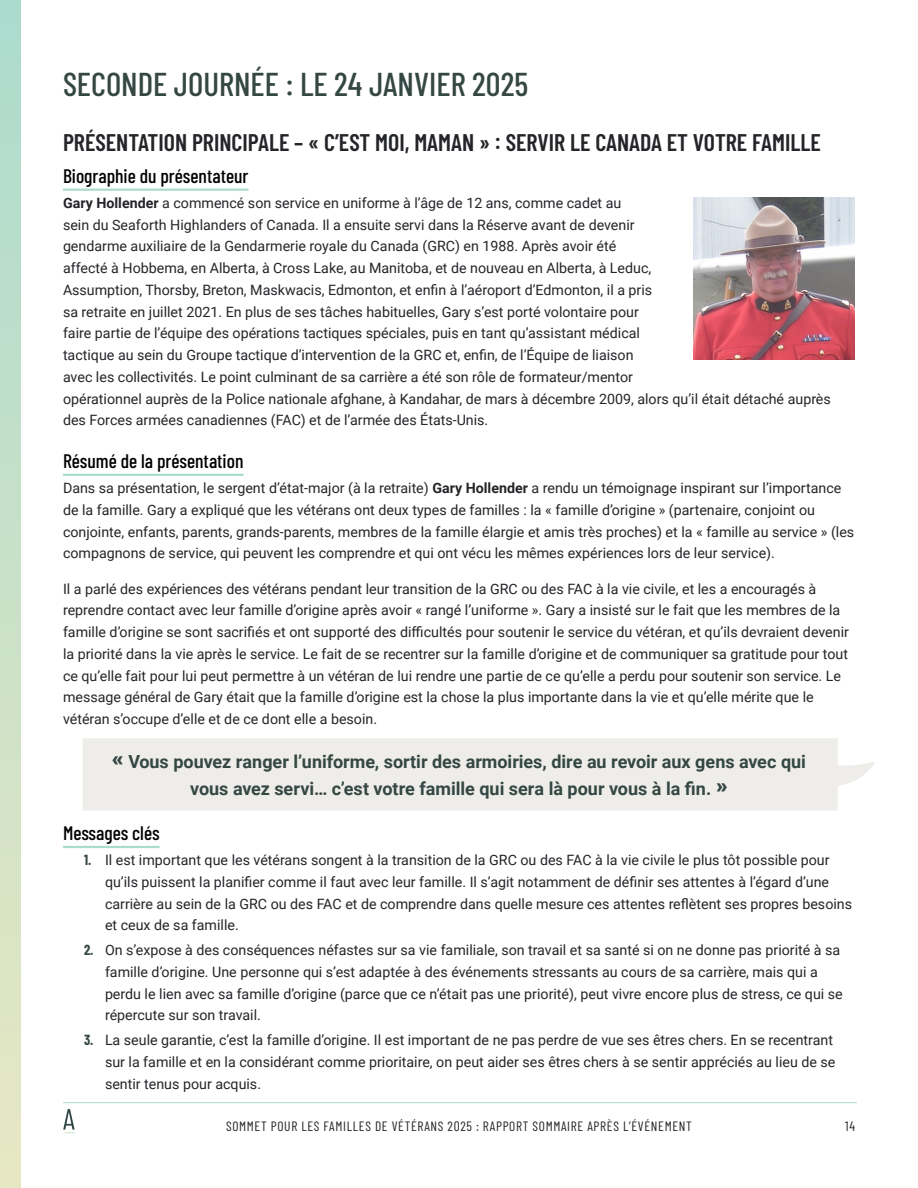
<style>
.page{position:relative;width:918px;height:1188px;background:#fff}
.page>*{position:absolute;margin:0;border:0;box-sizing:border-box;transform-origin:0 0}
.Header_2{font:500 33px "Barlow Condensed";color:#354743}
.Heading_3{font:600 24px "Barlow Condensed";color:#242529}
.Heading_4{font:500 19.5px "Barlow Condensed";color:#000}
.Body{font:700 18px/27px "Roboto";color:#354743;text-align:center}
.Body-2{font:14.25px/21.8px "Roboto";color:#242529}
.t1{font:13.5px "Barlow Condensed";letter-spacing:.05em;color:#242529}
.s1{font-weight:700}
.s2{font-family:"Barlow Condensed";font-weight:700;color:#354743}
</style>
<div class="page">
<hr style="left:63px;top:1102px;width:794px;height:1px;background:#aadbcf">
<svg style="left:63px;top:1109px;width:12px;height:25px"></svg>
<div style="left:0;top:0;width:21px;height:1188px;background:linear-gradient(to bottom,#abdbcd,#e7e7c3)"></div>
<div style="left:82px;top:738px;width:792px;height:73px;background:#eeedea"></div>
<hr style="left:63px;top:189px;width:186px;height:2px;background:#aadbcf">
<hr style="left:63px;top:474px;width:180px;height:2px;background:#aadbcf">
<hr style="left:63px;top:846px;width:97px;height:2px;background:#aadbcf">
<img style="left:693px;top:197px;width:162px;height:162px">
<p class="Header_2" style="left:63px;top:61px;width:467px">SECONDE JOURNÉE : LE 24 JANVIER 2025</p>
<p class="Heading_3" style="left:63px;top:125px;width:759px">PRÉSENTATION PRINCIPALE – « C’EST MOI, MAMAN » : SERVIR LE CANADA ET VOTRE FAMILLE</p>
<p class="Heading_4" style="left:63px;top:162px;width:187px">Biographie du présentateur</p>
<p class="Body-2" style="left:63px;top:191px;width:769px"><span class="s1">Gary Hollender</span> a commencé son service en uniforme à l’âge de 12 ans, comme cadet au<br>sein du Seaforth Highlanders of Canada. Il a ensuite servi dans la Réserve avant de devenir<br>gendarme auxiliaire de la Gendarmerie royale du Canada (GRC) en 1988. Après avoir été<br>affecté à Hobbema, en Alberta, à Cross Lake, au Manitoba, et de nouveau en Alberta, à Leduc,<br>Assumption, Thorsby, Breton, Maskwacis, Edmonton, et enfin à l’aéroport d’Edmonton, il a pris<br>sa retraite en juillet 2021. En plus de ses tâches habituelles, Gary s’est porté volontaire pour<br>faire partie de l’équipe des opérations tactiques spéciales, puis en tant qu’assistant médical<br>tactique au sein du Groupe tactique d’intervention de la GRC et, enfin, de l’Équipe de liaison<br>avec les collectivités. Le point culminant de sa carrière a été son rôle de formateur/mentor<br>opérationnel auprès de la Police nationale afghane, à Kandahar, de mars à décembre 2009, alors qu’il était détaché auprès des Forces armées canadiennes (FAC) et de l’armée des États-Unis.</p>
<p class="Heading_4" style="left:63px;top:447px;width:182px">Résumé de la présentation</p>
<p class="Body-2" style="left:63px;top:477px;width:793px">Dans sa présentation, le sergent d’état-major (à la retraite) <span class="s1">Gary Hollender</span> a rendu un témoignage inspirant sur l’importance de la famille. Gary a expliqué que les vétérans ont deux types de familles : la « famille d’origine » (partenaire, conjoint ou conjointe, enfants, parents, grands-parents, membres de la famille élargie et amis très proches) et la « famille au service » (les compagnons de service, qui peuvent les comprendre et qui ont vécu les mêmes expériences lors de leur service).</p>
<p class="Body-2" style="left:63px;top:577px;width:787px">Il a parlé des expériences des vétérans pendant leur transition de la GRC ou des FAC à la vie civile, et les a encouragés à reprendre contact avec leur famille d’origine après avoir « rangé l’uniforme ». Gary a insisté sur le fait que les membres de la famille d’origine se sont sacrifiés et ont supporté des difficultés pour soutenir le service du vétéran, et qu’ils devraient devenir la priorité dans la vie après le service. Le fait de se recentrer sur la famille d’origine et de communiquer sa gratitude pour tout ce qu’elle fait pour lui peut permettre à un vétéran de lui rendre une partie de ce qu’elle a perdu pour soutenir son service. Le message général de Gary était que la famille d’origine est la chose la plus importante dans la vie et qu’elle mérite que le vétéran s’occupe d’elle et de ce dont elle a besoin.</p>
<p class="Body" style="left:112px;top:747px;width:696px"><sup>«</sup> Vous pouvez ranger l’uniforme, sortir des armoiries, dire au revoir aux gens avec qui vous avez servi… c’est votre famille qui sera là pour vous à la fin. <sup>»</sup></p>
<p class="Heading_4" style="left:63px;top:820px;width:98px">Messages clés</p>
<p class="Body-2" style="left:105px;top:849px;width:749px;text-indent:-21px"><span class="s2">1.</span> Il est important que les vétérans songent à la transition de la GRC ou des FAC à la vie civile le plus tôt possible pour qu’ils puissent la planifier comme il faut avec leur famille. Il s’agit notamment de définir ses attentes à l’égard d’une carrière au sein de la GRC ou des FAC et de comprendre dans quelle mesure ces attentes reflètent ses propres besoins et ceux de sa famille.</p>
<p class="Body-2" style="left:105px;top:939px;width:739px;text-indent:-21px"><span class="s2">2.</span> On s’expose à des conséquences néfastes sur sa vie familiale, son travail et sa santé si on ne donne pas priorité à sa famille d’origine. Une personne qui s’est adaptée à des événements stressants au cours de sa carrière, mais qui a perdu le lien avec sa famille d’origine (parce que ce n’était pas une priorité), peut vivre encore plus de stress, ce qui se répercute sur son travail.</p>
<p class="Body-2" style="left:105px;top:1029px;width:732px;text-indent:-21px"><span class="s2">3.</span> La seule garantie, c’est la famille d’origine. Il est important de ne pas perdre de vue ses êtres chers. En se recentrant sur la famille et en la considérant comme prioritaire, on peut aider ses êtres chers à se sentir appréciés au lieu de se sentir tenus pour acquis.</p>
<p class="t1" style="left:226px;top:1116px;width:467px">SOMMET POUR LES FAMILLES DE VÉTÉRANS 2025 : RAPPORT SOMMAIRE APRÈS L’ÉVÉNEMENT</p>
<p class="t1" style="left:845px;top:1116px;width:11px">14</p>
</div>
